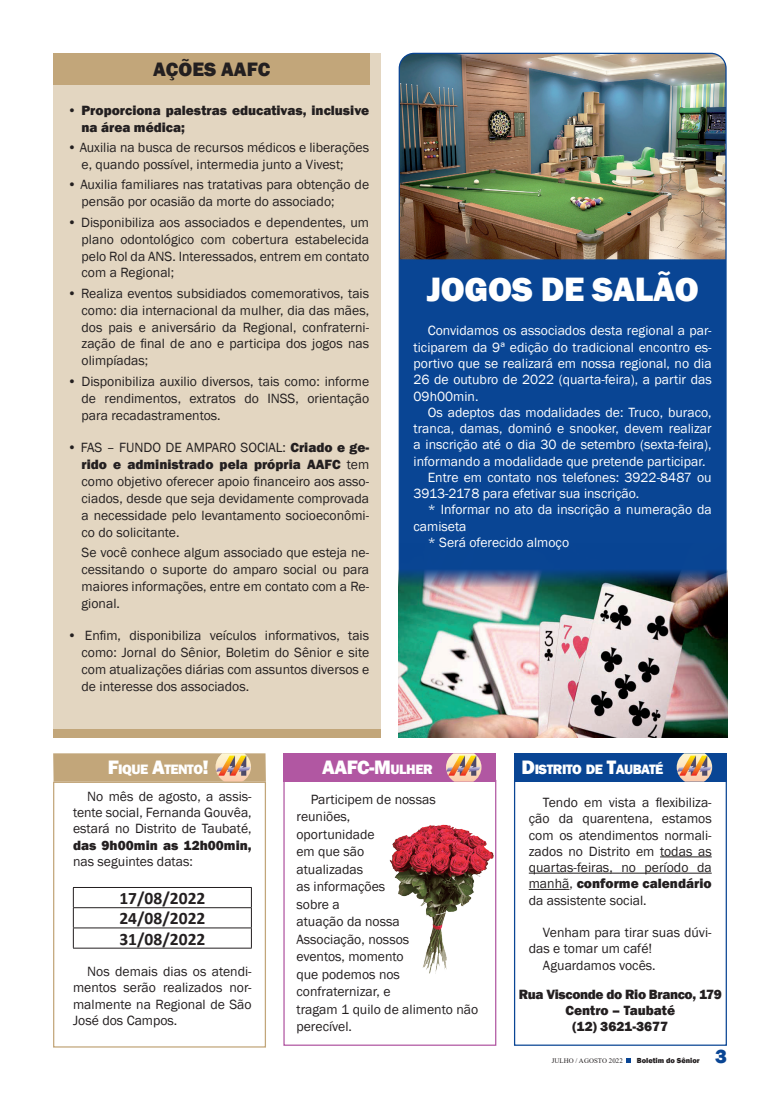
<style>
.page{position:relative;width:780px;height:1099px;background:#fff}
.page>*{position:absolute;margin:0;border:0;box-sizing:border-box;transform-origin:0 0}
.t1{font:800 34.75px "Franklin Gothic";letter-spacing:-.01em;color:#fff}
.t2{font:800 20px "Franklin Gothic";color:#fff}
.t3{font:800 20px "Franklin Gothic";color:#231f20}
.t4{font:800 20px "Franklin Gothic";color:#094594}
.t5{font:700 17.5px/20.2px "Calibri";color:#231f20;text-align:justify}
.t6{font:800 14px "Franklin Gothic";letter-spacing:-.035em;color:#fff}
.t7{font:13.75px/16.9px "Franklin Gothic";color:#231f20;text-align:justify}
.t8{font:13.75px/16.2px "Franklin Gothic";color:#fff;text-align:justify}
.t9{font:800 13.75px/16.9px "Franklin Gothic";color:#231f20}
.t10{font:800 13.75px/16.2px "Franklin Gothic";letter-spacing:-.025em;color:#231f20;text-align:center}
.t11{font:800 7.5px "Franklin Gothic";color:#231f20}
.t12{font:6.88px "Times New Roman";letter-spacing:.01em;color:#231f20}
.s1{font-weight:400}
.s2{font-weight:800}
.s3{font-size:20px}
.s4{font-size:14px}
</style>
<div class="page">
<svg style="left:626px;top:1058px;width:4px;height:4px"></svg>
<div style="left:399px;top:53px;width:327px;height:684px;background:#094594;border-radius:15px"></div>
<img style="left:400px;top:53px;width:326px;height:206px">
<div style="left:54px;top:53px;width:327px;height:676px;background:#e3d6c1"></div>
<div style="left:53px;top:753px;width:213px;height:28px;background:#c2a67a"></div>
<img style="left:215px;top:753px;width:36px;height:28px">
<div style="left:283px;top:780px;width:213px;height:265px;border:1px solid #b157a2"></div>
<div style="left:53px;top:781px;width:213px;height:266px;border:1px solid #c2a67a"></div>
<div style="left:514px;top:780px;width:212px;height:265px;border:1px solid #094594"></div>
<div style="left:283px;top:753px;width:213px;height:28px;background:#b157a2"></div>
<img style="left:446px;top:753px;width:35px;height:28px">
<div style="left:514px;top:753px;width:212px;height:28px;background:#094594"></div>
<img style="left:676px;top:753px;width:36px;height:28px">
<img style="left:389px;top:811px;width:108px;height:164px">
<hr style="left:660px;top:856px;width:51px;height:1px;background:#231f20">
<hr style="left:528px;top:872px;width:183px;height:1px;background:#231f20">
<hr style="left:528px;top:889px;width:41px;height:1px;background:#231f20">
<hr style="left:73px;top:887px;width:179px;height:1px;background:#231f20">
<hr style="left:73px;top:907px;width:179px;height:1px;background:#231f20">
<hr style="left:73px;top:927px;width:179px;height:1px;background:#231f20">
<hr style="left:73px;top:947px;width:179px;height:1px;background:#231f20">
<svg style="left:73px;top:888px;width:1px;height:59px"></svg>
<svg style="left:251px;top:887px;width:1px;height:60px"></svg>
<div style="left:54px;top:729px;width:327px;height:8px;background:#c2a67a"></div>
<div style="left:53px;top:53px;width:316px;height:32px;background:#c2a67a"></div>
<img style="left:399px;top:544px;width:328px;height:193px">
<h2 class="t3" style="left:153px;top:56px;width:118px">AÇÕES AAFC</h2>
<p class="t9" style="left:81px;top:102px;width:289px;text-indent:-14px"><span class="s1">•</span> Proporciona palestras educativas, inclusive na área médica;</p>
<p class="t7" style="left:81px;top:139px;width:289px;text-indent:-14px">• Auxilia na busca de recursos médicos e liberações e, quando possível, intermedia junto a Vivest;</p>
<p class="t7" style="left:81px;top:177px;width:289px;text-indent:-14px">• Auxilia familiares nas tratativas para obtenção de pensão por ocasião da morte do associado;</p>
<p class="t7" style="left:81px;top:214px;width:289px;text-indent:-14px">• Disponibiliza aos associados e dependentes, um plano odontológico com cobertura estabelecida pelo Rol da ANS. Interessados, entrem em contato com a Regional;</p>
<p class="t7" style="left:81px;top:285px;width:289px;text-indent:-14px">• Realiza eventos subsidiados comemorativos, tais como: dia internacional da mulher, dia das mães, dos pais e aniversário da Regional, confraterni&shy;zação de final de ano e participa dos jogos nas olimpíadas;</p>
<p class="t7" style="left:81px;top:373px;width:289px;text-indent:-14px">• Disponibiliza auxilio diversos, tais como: informe de rendimentos, extratos do INSS, orientação para recadastramentos.</p>
<p class="t7" style="left:81px;top:439px;width:289px;text-indent:-14px">• FAS – FUNDO DE AMPARO SOCIAL: <span class="s2">Criado e ge&shy;rido e administrado pela própria AAFC</span> tem como objetivo oferecer apoio financeiro aos asso&shy;ciados, desde que seja devidamente comprovada a necessidade pelo levantamento socioeconômi&shy;co do solicitante.</p>
<p class="t7" style="left:81px;top:544px;width:289px">Se você conhece algum associado que esteja ne&shy;cessitando o suporte do amparo social ou para maiores informações, entre em contato com a Re&shy;gional.</p>
<p class="t7" style="left:81px;top:627px;width:289px;text-indent:-14px">• Enfim, disponibiliza veículos informativos, tais como: Jornal do Sênior, Boletim do Sênior e site com atualizações diárias com assuntos diversos e de interesse dos associados.</p>
<h1 class="t1" style="left:427px;top:266px;width:273px">JOGOS DE SALÃO</h1>
<p class="t8" style="left:413px;top:323px;width:300px;text-indent:14px">Convidamos os associados desta regional a par&shy;ticiparem da 9ª edição do tradicional encontro es&shy;portivo que se realizará em nossa regional, no dia 26 de outubro de 2022 (quarta-feira), a partir das 09h00min.</p>
<p class="t8" style="left:427px;top:404px;width:285px">Os adeptos das modalidades de: Truco, buraco,</p>
<p class="t8" style="left:413px;top:420px;width:300px">tranca, damas, dominó e snooker, devem realizar</p>
<p class="t8" style="left:413px;top:437px;width:300px">a inscrição até o dia 30 de setembro (sexta-feira),</p>
<p class="t8" style="left:413px;top:453px;width:293px">informando a modalidade que pretende participar.</p>
<p class="t8" style="left:427px;top:469px;width:285px">Entre em contato nos telefones: 3922-8487 ou</p>
<p class="t8" style="left:413px;top:485px;width:227px">3913-2178 para efetivar sua inscrição.</p>
<p class="t8" style="left:427px;top:502px;width:285px">* Informar no ato da inscrição a numeração da</p>
<p class="t8" style="left:413px;top:518px;width:55px">camiseta</p>
<p class="t8" style="left:427px;top:534px;width:143px">* Será oferecido almoço</p>
<p class="t6" style="left:108px;top:760px;width:103px"><span class="s3">F</span>IQUE <span class="s3">A</span>TENTO<span class="s3">!</span></p>
<h2 class="t2" style="left:322px;top:754px;width:112px">AAFC-M <span class="s4">ULHER</span></h2>
<p class="t6" style="left:521px;top:760px;width:143px"><span class="s3">D</span>ISTRITO DE <span class="s3">T</span>AUBATÉ</p>
<p class="t7" style="left:296px;top:790px;width:183px;line-height:17.5px;text-align:left;text-indent:14px">Participem de nossas reuniões,<br>oportunidade<br>em que são<br>atualizadas<br>as informações<br>sobre a<br>atuação da nossa<br>Associação, nossos<br>eventos, momento<br>que podemos nos confraternizar, e<br>tragam 1 quilo de alimento não perecível.</p>
<p class="t7" style="left:528px;top:794px;width:184px;line-height:16.2px;text-indent:14px">Tendo em vista a flexibiliza&shy;ção da quarentena, estamos com os atendimentos normali&shy;zados no Distrito em todas as quartas-feiras, no período da manhã, <span class="s2">conforme calendário </span>da assistente social.</p>
<p class="t7" style="left:73px;top:788px;width:180px;line-height:16.2px;text-indent:14px">No mês de agosto, a assis&shy;tente social, Fernanda Gouvêa, estará no Distrito de Taubaté,</p>
<p class="t9" style="left:73px;top:836px;width:180px">das 9h00min as 12h00min,</p>
<p class="t7" style="left:73px;top:853px;width:121px">nas seguintes datas:</p>
<p class="t5" style="left:119px;top:888px;width:88px">17/08/2022<br>24/08/2022<br>31/08/2022</p>
<p class="t7" style="left:73px;top:963px;width:180px;line-height:16.2px;text-indent:14px">Nos demais dias os atendi&shy;mentos serão realizados nor&shy;malmente na Regional de São José dos Campos.</p>
<p class="t7" style="left:543px;top:924px;width:170px">Venham para tirar suas dúvi-</p>
<p class="t7" style="left:528px;top:940px;width:125px">das e tomar um café!</p>
<p class="t7" style="left:543px;top:956px;width:114px">Aguardamos vocês.</p>
<p class="t10" style="left:518px;top:986px;width:205px">Rua Visconde do Rio Branco, 179<br>Centro – Taubaté<br>(12) 3621-3677</p>
<p class="t12" style="left:551px;top:1055px;width:73px">JULHO / AGOSTO 2022</p>
<p class="t11" style="left:636px;top:1055px;width:64px">Boletim do Sênior</p>
<h2 class="t4" style="left:715px;top:1043px;width:13px">3</h2>
</div>
